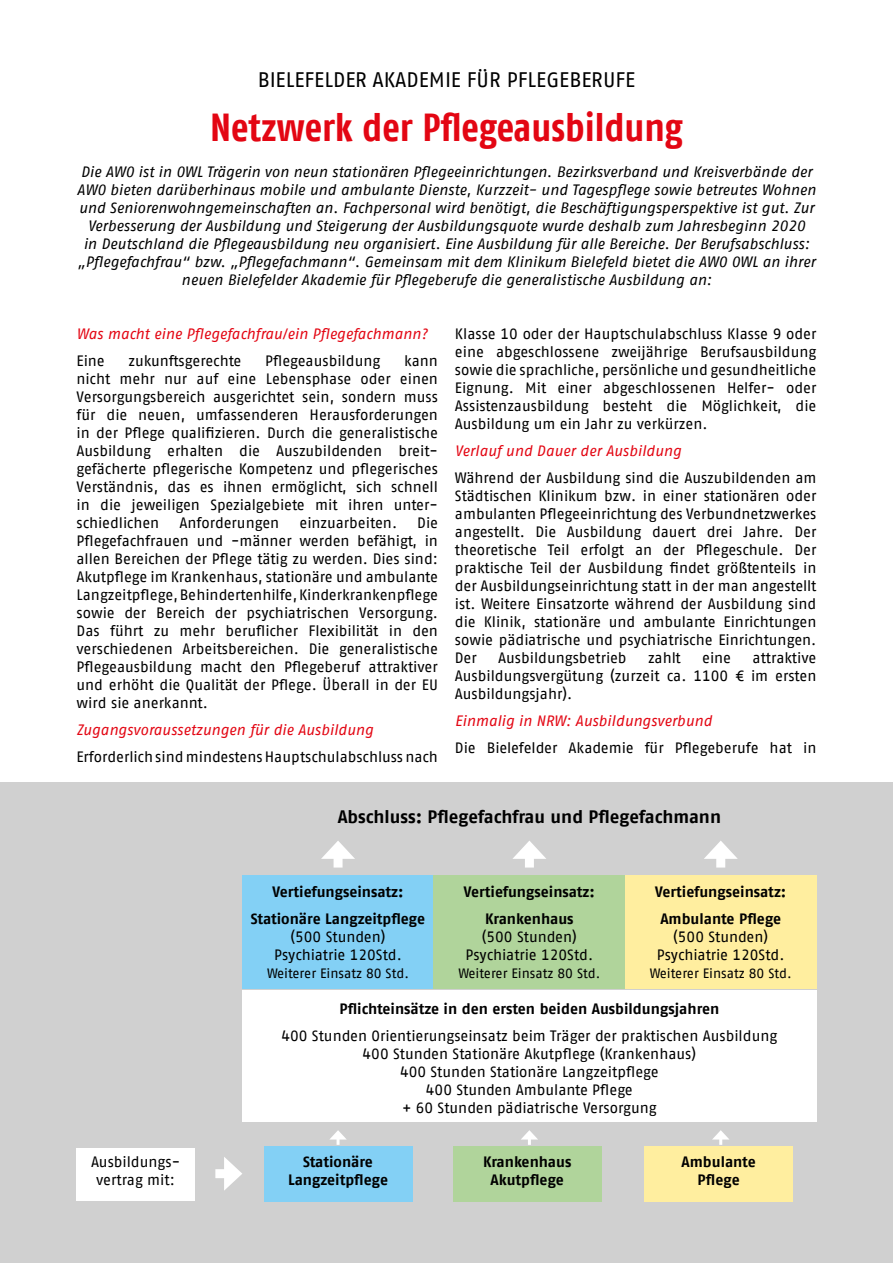
<style>
.page{position:relative;width:893px;height:1263px;background:#fff}
.page>*{position:absolute;margin:0;border:0;box-sizing:border-box;transform-origin:0 0}
.t1{font:700 39px "AWO Fago Cond";color:#e30613}
.t2{font:21px "AWO Fago Office";color:#000}
.t3{font:700 18px "AWO Fago Office";letter-spacing:-.005em;color:#000}
.t4{font:15px/18px "AWO Fago Office";color:#000;text-align:justify}
.t5{font:italic 15px/18px "AWO Fago Office";letter-spacing:-.005em;color:#000;text-align:center}
.t6{font:700 15px/27px "AWO Fago Office";letter-spacing:-.005em;color:#000;text-align:center}
.t7{font:italic 15px "AWO Fago Office";letter-spacing:-.005em;color:#e30613}
.t8{font:13.5px "AWO Fago Office";color:#000}
</style>
<div class="page">
<div style="left:0;top:782px;width:893px;height:481px;background:#d0d0d0"></div>
<div style="left:242px;top:876px;width:192px;height:113px;background:#83d0f5"></div>
<div style="left:434px;top:876px;width:191px;height:113px;background:#b0d49b"></div>
<div style="left:625px;top:876px;width:191px;height:113px;background:#ffee9f"></div>
<div style="left:264px;top:1146px;width:148px;height:55px;background:#83d0f5"></div>
<div style="left:453px;top:1146px;width:149px;height:55px;background:#b0d49b"></div>
<div style="left:644px;top:1146px;width:149px;height:55px;background:#ffee9f"></div>
<div style="left:242px;top:990px;width:574px;height:131px;background:#fff"></div>
<div style="left:77px;top:1148px;width:118px;height:52px;background:#fff"></div>
<div style="left:334px;top:852px;width:9px;height:15px;background:#fff"></div>
<svg style="left:321px;top:841px;width:34px;height:18px"></svg>
<svg style="left:330px;top:1130px;width:17px;height:15px"></svg>
<div style="left:716px;top:852px;width:9px;height:15px;background:#fff"></div>
<svg style="left:704px;top:841px;width:34px;height:18px"></svg>
<div style="left:525px;top:852px;width:9px;height:15px;background:#fff"></div>
<svg style="left:513px;top:841px;width:33px;height:18px"></svg>
<div style="left:215px;top:1169px;width:16px;height:9px;background:#fff"></div>
<svg style="left:224px;top:1157px;width:18px;height:34px"></svg>
<svg style="left:521px;top:1130px;width:17px;height:15px"></svg>
<svg style="left:712px;top:1130px;width:17px;height:15px"></svg>
<h2 class="t2" style="left:258px;top:67px;width:379px">BIELEFELDER AKADEMIE FÜR PFLEGEBERUFE</h2>
<h1 class="t1" style="left:210px;top:104px;width:474px">Netzwerk der Pflegeausbildung</h1>
<p class="t5" style="left:77px;top:162px;width:740px">Die AWO ist in OWL Trägerin von neun stationären Pflegeeinrichtungen. Bezirksverband und Kreisverbände der AWO bieten darüberhinaus mobile und ambulante Dienste, Kurzzeit- und Tagespflege sowie betreutes Wohnen und Seniorenwohngemeinschaften an. Fachpersonal wird benötigt, die Beschäftigungsperspektive ist gut. Zur Verbesserung der Ausbildung und Steigerung der Ausbildungsquote wurde deshalb zum Jahresbeginn 2020<br>in Deutschland die Pflegeausbildung neu organisiert. Eine Ausbildung für alle Bereiche. Der Berufsabschluss: „Pflegefachfrau“ bzw. „Pflegefachmann“. Gemeinsam mit dem Klinikum Bielefeld bietet die AWO OWL an ihrer neuen Bielefelder Akademie für Pflegeberufe die generalistische Ausbildung an:</p>
<p class="t7" style="left:77px;top:325px;width:352px">Was macht eine Pflegefachfrau/ein Pflegefachmann?</p>
<p class="t4" style="left:77px;top:351px;width:30px">Eine</p>
<p class="t4" style="left:128px;top:351px;width:115px">zukunftsgerechte</p>
<p class="t4" style="left:265px;top:351px;width:117px">Pflegeausbildung</p>
<p class="t4" style="left:455px;top:324px;width:363px">Klasse 10 oder der Hauptschulabschluss Klasse 9 oder eine abgeschlossene zweijährige Berufsausbildung sowie die sprachliche, persönliche und gesundheitliche Eignung. Mit einer abgeschlossenen Helfer- oder Assistenzausbildung besteht die Möglichkeit, die Ausbildung um ein Jahr zu verkürzen.</p>
<p class="t7" style="left:455px;top:442px;width:228px">Verlauf und Dauer der Ausbildung</p>
<p class="t4" style="left:455px;top:468px;width:363px">Während der Ausbildung sind die Auszubildenden am Städtischen Klinikum bzw. in einer stationären oder ambulanten Pflegeeinrichtung des Verbundnetzwerkes angestellt. Die Ausbildung dauert drei Jahre. Der theoretische Teil erfolgt an der Pflegeschule. Der praktische Teil der Ausbildung findet größtenteils in der Ausbildungseinrichtung statt in der man angestellt ist. Weitere Einsatzorte während der Ausbildung sind die Klinik, stationäre und ambulante Einrichtungen sowie pädiatrische und psychiatrische Einrichtungen.<br>Der</p>
<p class="t4" style="left:77px;top:351px;width:363px;text-indent:327px">kann nicht mehr nur auf eine Lebensphase oder einen Versorgungsbereich ausgerichtet sein, sondern muss für die neuen, umfassenderen Herausforderungen in der Pflege qualifizieren. Durch die generalistische Ausbildung erhalten die Auszubildenden breit&shy;gefächerte pflegerische Kompetenz und pflegerisches Verständnis, das es ihnen ermöglicht, sich schnell in die jeweiligen Spezialgebiete mit ihren unter&shy;schiedlichen</p>
<p class="t4" style="left:77px;top:513px;width:363px;text-indent:341px">Die Pflegefachfrauen und -männer werden befähigt, in allen Bereichen der Pflege tätig zu werden. Dies sind:<br>Akutpflege im Krankenhaus, stationäre und ambulante Langzeitpflege, Behindertenhilfe, Kinderkrankenpflege sowie der Bereich der psychiatrischen Versorgung.<br>Das führt zu mehr beruflicher Flexibilität in den verschiedenen Arbeitsbereichen. Die generalistische Pflegeausbildung macht den Pflegeberuf attraktiver und erhöht die Qualität der Pflege. Überall in der EU wird sie anerkannt.</p>
<p class="t7" style="left:77px;top:721px;width:298px">Zugangsvoraussetzungen für die Ausbildung</p>
<p class="t4" style="left:77px;top:747px;width:363px">Erforderlich sind mindestens Hauptschulabschluss nach</p>
<p class="t4" style="left:179px;top:513px;width:101px">Anforderungen</p>
<p class="t4" style="left:299px;top:513px;width:99px">einzuarbeiten.</p>
<p class="t4" style="left:455px;top:648px;width:363px;text-indent:298px">attraktive Ausbildungsvergütung (zurzeit ca. 1100 € im ersten Ausbildungsjahr).</p>
<p class="t7" style="left:455px;top:712px;width:258px">Einmalig in NRW: Ausbildungsverbund</p>
<p class="t4" style="left:455px;top:738px;width:363px">Die Bielefelder Akademie für Pflegeberufe hat in</p>
<p class="t4" style="left:498px;top:648px;width:130px">Ausbildungsbetrieb</p>
<p class="t4" style="left:648px;top:648px;width:34px">zahlt</p>
<p class="t4" style="left:702px;top:648px;width:30px">eine</p>
<p class="t3" style="left:338px;top:806px;width:385px">Abschluss: Pflegefachfrau und Pflegefachmann</p>
<p class="t6" style="left:251px;top:878px;width:176px">Vertiefungseinsatz:<br>Stationäre Langzeitpflege</p>
<p class="t4" style="left:274px;top:927px;width:129px;text-align:center">(500 Stunden)<br>Psychiatrie 120Std.</p>
<p class="t8" style="left:267px;top:965px;width:143px">Weiterer Einsatz 80 Std.</p>
<p class="t6" style="left:464px;top:878px;width:133px">Vertiefungseinsatz:<br>Krankenhaus</p>
<p class="t4" style="left:466px;top:927px;width:129px;text-align:center">(500 Stunden)<br>Psychiatrie 120Std.</p>
<p class="t8" style="left:458px;top:965px;width:143px">Weiterer Einsatz 80 Std.</p>
<p class="t6" style="left:655px;top:878px;width:133px">Vertiefungseinsatz:<br>Ambulante Pflege</p>
<p class="t4" style="left:657px;top:927px;width:129px;text-align:center">(500 Stunden)<br>Psychiatrie 120Std.</p>
<p class="t8" style="left:650px;top:965px;width:143px">Weiterer Einsatz 80 Std.</p>
<p class="t4" style="left:91px;top:1152px;width:91px;text-align:center">Ausbildungs&shy;vertrag mit:</p>
<p class="t6" style="left:339px;top:995px;width:381px">Pflichteinsätze in den ersten beiden Ausbildungsjahren</p>
<p class="t4" style="left:282px;top:1026px;width:497px;text-align:center">400 Stunden Orientierungseinsatz beim Träger der praktischen Ausbildung 400 Stunden Stationäre Akutpflege (Krankenhaus)<br>400 Stunden Stationäre Langzeitpflege<br>400 Stunden Ambulante Pflege<br>+ 60 Stunden pädiatrische Versorgung</p>
<p class="t6" style="left:288px;top:1152px;width:102px;line-height:18px">Stationäre<br>Langzeitpflege</p>
<p class="t6" style="left:483px;top:1152px;width:90px;line-height:18px">Krankenhaus<br>Akutpflege</p>
<p class="t6" style="left:681px;top:1152px;width:76px;line-height:18px">Ambulante<br>Pflege</p>
</div>
